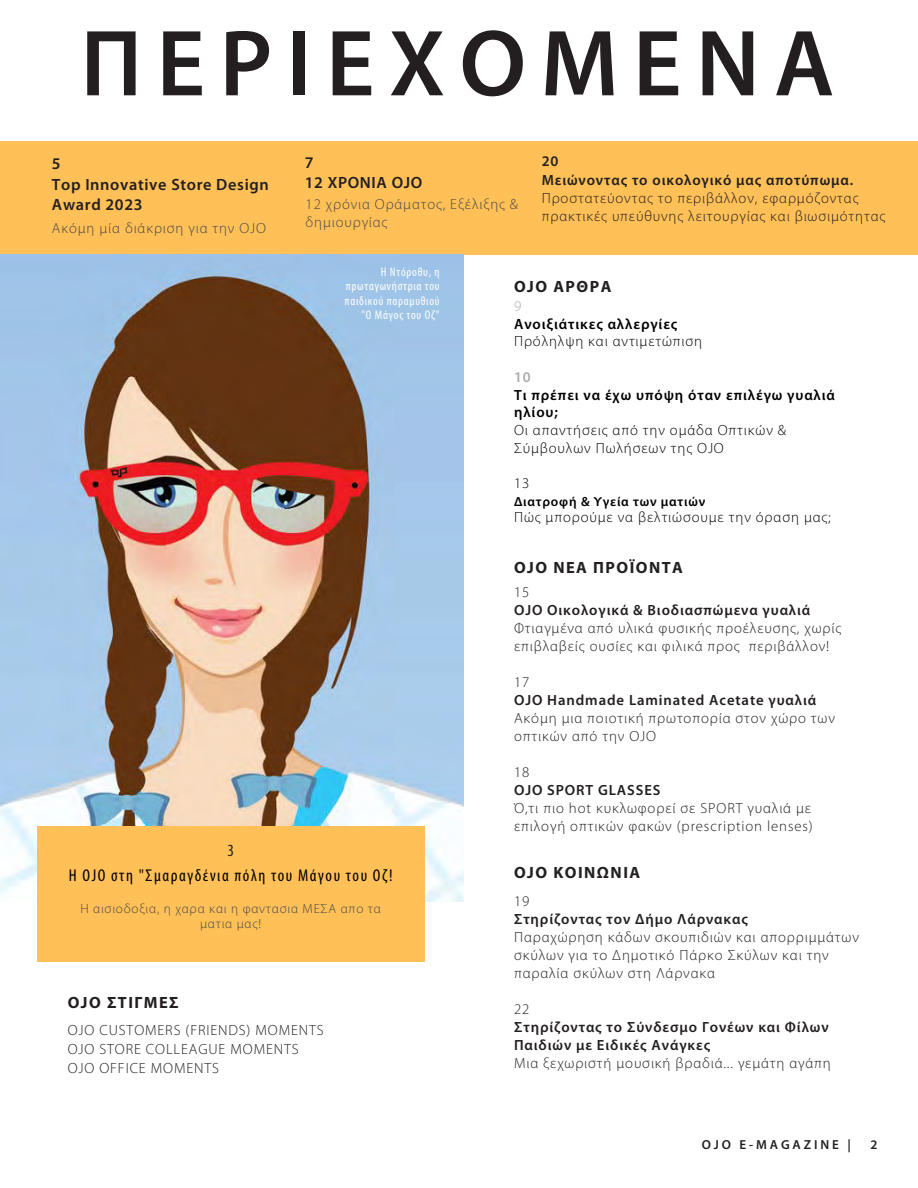
<style>
.page{position:relative;width:918px;height:1188px;background:#fff}
.page>*{position:absolute;margin:0;border:0;box-sizing:border-box;transform-origin:0 0}
.t1{font:600 94.8px "Myriad Pro";letter-spacing:.15em;color:#231f20}
.t2{font:condensed 17.1px "Myriad Pro";letter-spacing:.09em;color:#000}
.t3{font:condensed 17.1px "Myriad Pro";color:#231f20}
.t4{font:600 16.35px/20.9px "Myriad Pro";letter-spacing:.04em;color:#231f20}
.t5{font:700 16.35px "Myriad Pro";letter-spacing:.09em;color:#231f20}
.t6{font:300 14.85px/18px "Myriad Pro";letter-spacing:.06em;color:#231f20}
.t7{font:600 14.85px/18px "Myriad Pro";letter-spacing:.06em;color:#231f20}
.t8{font:300 14.85px/17.7px "Myriad Pro";letter-spacing:.06em;color:#000}
.t9{font:600 14.85px/17.7px "Myriad Pro";letter-spacing:.06em;color:#000}
.t10{font:600 14.85px "Myriad Pro";color:#ababab}
.t11{font:300 14.85px "Myriad Pro";color:#ababab}
.t12{font:300 14.7px/18px "Myriad Pro";letter-spacing:.06em;color:#484848}
.t13{font:600 13.35px "Myriad Pro";letter-spacing:.06em;color:#000}
.t14{font:300 13.2px/15.5px "Myriad Pro";letter-spacing:.06em;color:#484848;text-align:center}
.t15{font:600 13.05px "Myriad Pro";letter-spacing:.22em;color:#231f20}
.t16{font:condensed 12.45px/14.5px "Myriad Pro";letter-spacing:.06em;color:#fff;text-align:right}
</style>
<div class="page">
<div style="left:0;top:141px;width:918px;height:113px;background:#fec057"></div>
<img style="left:0;top:254px;width:464px;height:647px">
<div style="left:37px;top:827px;width:388px;height:135px;background:#fec057"></div>
<h1 class="t1" style="left:81px;top:3px;width:755px">ΠΕΡΙΕΧΟΜΕΝΑ</h1>
<p class="t4" style="left:52px;top:152px;width:218px">5<br>Top Innovative Store Design<br>Award 2023</p>
<p class="t12" style="left:52px;top:219px;width:216px">Ακόμη μία διάκριση για την OJO</p>
<p class="t4" style="left:305px;top:152px;width:119px;line-height:20.2px">7<br>12 ΧΡΟΝΙΑ OJO</p>
<p class="t12" style="left:306px;top:195px;width:214px">12 χρόνια Οράματος, Εξέλιξης &amp; δημιουργίας</p>
<p class="t7" style="left:542px;top:151px;width:313px;line-height:19.2px">20<br>Μειώνοντας το οικολογικό μας αποτύπωμα.</p>
<p class="t6" style="left:542px;top:189px;width:345px">Προστατεύοντας το περιβάλλον, εφαρμόζοντας πρακτικές υπεύθυνης λειτουργίας και βιωσιμότητας</p>
<p class="t16" style="left:345px;top:264px;width:96px">Η Ντόροθυ, η πρωταγωνήστρια του παιδικού παραμυθιού "Ο Μάγος του Οζ"</p>
<p class="t5" style="left:514px;top:276px;width:99px">OJO ΑΡΘΡΑ</p>
<p class="t11" style="left:514px;top:297px;width:9px">9</p>
<p class="t9" style="left:514px;top:314px;width:165px">Ανοιξιάτικες αλλεργίες</p>
<p class="t8" style="left:514px;top:332px;width:190px">Πρόληλψη και αντιμετώπιση</p>
<p class="t10" style="left:514px;top:367px;width:18px">10</p>
<p class="t9" style="left:514px;top:385px;width:322px">Τι πρέπει να έχω υπόψη όταν επιλέγω γυαλιά ηλίου;</p>
<p class="t8" style="left:514px;top:421px;width:274px">Οι απαντήσεις από την ομάδα Οπτικών &amp;<br>Σύμβουλων Πωλήσεων της OJO</p>
<p class="t8" style="left:514px;top:474px;width:17px">13</p>
<p class="t13" style="left:514px;top:493px;width:193px">Διατροφή &amp; Υγεία των ματιών</p>
<p class="t8" style="left:514px;top:509px;width:318px">Πώς μπορούμε να βελτιώσουμε την όραση μας;</p>
<p class="t5" style="left:514px;top:557px;width:170px">OJO ΝΕΑ ΠΡΟΪΟΝΤΑ</p>
<p class="t6" style="left:514px;top:583px;width:17px">15</p>
<p class="t7" style="left:514px;top:600px;width:298px">OJO Οικολογικά &amp; Βιοδιασπώμενα γυαλιά</p>
<p class="t6" style="left:514px;top:619px;width:329px">Φτιαγμένα από υλικά φυσικής προέλευσης, χωρίς επιβλαβείς ουσίες και φιλικά προς περιβάλλον!</p>
<p class="t6" style="left:514px;top:673px;width:17px">17</p>
<p class="t7" style="left:514px;top:690px;width:304px">OJO Handmade Laminated Acetate γυαλιά</p>
<p class="t6" style="left:514px;top:709px;width:322px">Ακόμη μια ποιοτική πρωτοπορία στον χώρο των οπτικών από την OJO</p>
<p class="t6" style="left:514px;top:763px;width:17px">18</p>
<p class="t7" style="left:514px;top:780px;width:148px">OJO SPORT GLASSES</p>
<p class="t6" style="left:514px;top:799px;width:300px">Ό,τι πιο hot κυκλωφορεί σε SPORT γυαλιά με επιλογή οπτικών φακών (prescription lenses)</p>
<p class="t3" style="left:227px;top:840px;width:8px">3</p>
<p class="t2" style="left:69px;top:865px;width:325px">Η OJO στη "Σμαραγδένια πόλη του Μάγου του Οζ!</p>
<p class="t14" style="left:80px;top:901px;width:302px">Η αισιοδοξια, η χαρα και η φαντασια ΜΕΣΑ απο τα ματια μας!</p>
<p class="t5" style="left:68px;top:992px;width:113px">OJO ΣΤΙΓΜΕΣ</p>
<p class="t6" style="left:68px;top:1020px;width:258px;line-height:19.2px">OJO CUSTOMERS (FRIENDS) MOMENTS<br>OJO STORE COLLEAGUE MOMENTS<br>OJO OFFICE MOMENTS</p>
<p class="t5" style="left:514px;top:862px;width:128px">OJΟ ΚΟΙΝΩΝΙΑ</p>
<p class="t6" style="left:514px;top:892px;width:17px">19</p>
<p class="t7" style="left:514px;top:910px;width:235px">Στηρίζοντας τον Δήμο Λάρνακας</p>
<p class="t6" style="left:514px;top:928px;width:346px">Παραχώρηση κάδων σκουπιδιών και απορριμμάτων σκύλων για το Δημοτικό Πάρκο Σκύλων και την παραλία σκύλων στη Λάρνακα</p>
<p class="t6" style="left:514px;top:1000px;width:17px">22</p>
<p class="t7" style="left:514px;top:1018px;width:316px">Στηρίζοντας το Σύνδεσμο Γονέων και Φίλων<br>Παιδιών με Ειδικές Ανάγκες</p>
<p class="t6" style="left:514px;top:1054px;width:318px">Μια ξεχωριστή μουσική βραδιά... γεμάτη αγάπη</p>
<p class="t15" style="left:702px;top:1136px;width:151px">OJO E-MAGAZINE |</p>
<p class="t15" style="left:870px;top:1136px;width:9px">2</p>
</div>
